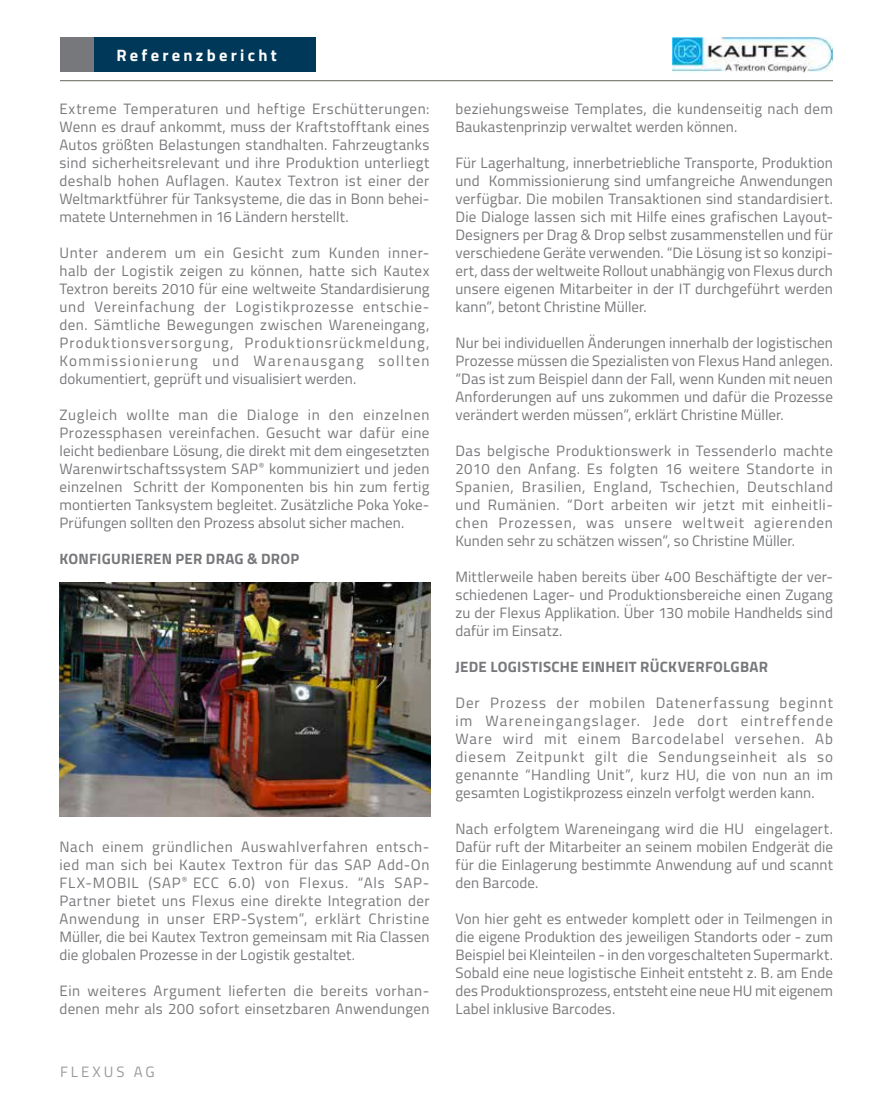
<style>
.page{position:relative;width:893px;height:1106px;background:#fff}
.page>*{position:absolute;margin:0;border:0;box-sizing:border-box;transform-origin:0 0}
.t1{font:700 16.5px "Titillium Web";letter-spacing:.2em;color:#fff}
.t2{font:15px/18px "Titillium Web";letter-spacing:.005em;color:#77787b;text-align:justify}
.t3{font:15px/18px "Titillium Web";letter-spacing:.03em;color:#77787b}
.t4{font:700 15px "Titillium Web";letter-spacing:.015em;color:#77787b}
.t5{font:15px "Titillium Web";letter-spacing:.2em;color:#999a9c}
</style>
<div class="page">
<hr style="left:60px;top:80px;width:773px;height:1px;background:#73776c">
<img style="left:673px;top:37px;width:160px;height:36px">
<div style="left:60px;top:38px;width:35px;height:34px;background:#77787b"></div>
<div style="left:95px;top:38px;width:221px;height:34px;background:#003859"></div>
<img style="left:60px;top:582px;width:371px;height:234px">
<p class="t1" style="left:116px;top:46px;width:162px">Referenzbericht</p>
<p class="t2" style="left:60px;top:100px;width:371px">Extreme Temperaturen und heftige Erschütterungen:<br>Wenn es drauf ankommt, muss der Kraftstofftank eines Autos größten Belastungen standhalten. Fahrzeugtanks sind sicherheitsrelevant und ihre Produktion unterliegt deshalb hohen Auflagen. Kautex Textron ist einer der Weltmarktführer für Tanksysteme, die das in Bonn behei&shy;matete Unternehmen in 16 Ländern herstellt.</p>
<p class="t2" style="left:60px;top:244px;width:371px">Unter anderem um ein Gesicht zum Kunden inner&shy;halb der Logistik zeigen zu können, hatte sich Kautex Textron bereits 2010 für eine weltweite Standardisierung und Vereinfachung der Logistikprozesse entschie&shy;den. Sämtliche Bewegungen zwischen Wareneingang, Produktionsversorgung, Produktionsrückmeldung, Kommissionierung und Warenausgang sollten dokumentiert, geprüft und visualisiert werden.</p>
<p class="t2" style="left:60px;top:406px;width:371px">Zugleich wollte man die Dialoge in den einzelnen Prozessphasen vereinfachen. Gesucht war dafür eine leicht bedienbare Lösung, die direkt mit dem eingesetzten Warenwirtschaftssystem SAP<sup>®</sup> kommuniziert und jeden einzelnen Schritt der Komponenten bis hin zum fertig montierten Tanksystem begleitet. Zusätzliche Poka Yoke-Prüfungen sollten den Prozess absolut sicher machen.</p>
<p class="t4" style="left:60px;top:550px;width:241px">KONFIGURIEREN PER DRAG &amp; DROP</p>
<p class="t2" style="left:60px;top:838px;width:371px">Nach einem gründlichen Auswahlverfahren entsch&shy;ied man sich bei Kautex Textron für das SAP Add-On FLX-MOBIL (SAP<sup>®</sup> ECC 6.0) von Flexus. “Als SAP-Partner bietet uns Flexus eine direkte Integration der Anwendung in unser ERP-System”, erklärt Christine Müller, die bei Kautex Textron gemeinsam mit Ria Classen die globalen Prozesse in der Logistik gestaltet.</p>
<p class="t3" style="left:60px;top:982px;width:371px">Ein weiteres Argument lieferten die bereits vorhan&shy;denen mehr als 200 sofort einsetzbaren Anwendungen</p>
<p class="t5" style="left:60px;top:1064px;width:96px">FLEXUS AG</p>
<p class="t2" style="left:455px;top:100px;width:379px">beziehungsweise Templates, die kundenseitig nach dem<br>Baukastenprinzip verwaltet werden können.</p>
<p class="t2" style="left:455px;top:154px;width:379px">Für Lagerhaltung, innerbetriebliche Transporte, Produktion und Kommissionierung sind umfangreiche Anwendungen verfügbar. Die mobilen Transaktionen sind standardisiert.<br>Die Dialoge lassen sich mit Hilfe eines grafischen Layout-Designers per Drag &amp; Drop selbst zusammenstellen und für verschiedene Geräte verwenden. “Die Lösung ist so konzipi&shy;ert, dass der weltweite Rollout unabhängig von Flexus durch unsere eigenen Mitarbeiter in der IT durchgeführt werden kann”, betont Christine Müller.</p>
<p class="t2" style="left:455px;top:334px;width:379px">Nur bei individuellen Änderungen innerhalb der logistischen Prozesse müssen die Spezialisten von Flexus Hand anlegen. “Das ist zum Beispiel dann der Fall, wenn Kunden mit neuen Anforderungen auf uns zukommen und dafür die Prozesse verändert werden müssen”, erklärt Christine Müller.</p>
<p class="t2" style="left:455px;top:442px;width:379px">Das belgische Produktionswerk in Tessenderlo machte 2010 den Anfang. Es folgten 16 weitere Standorte in Spanien, Brasilien, England, Tschechien, Deutschland und Rumänien. “Dort arbeiten wir jetzt mit einheitli&shy;chen Prozessen, was unsere weltweit agierenden Kunden sehr zu schätzen wissen”, so Christine Müller.</p>
<p class="t2" style="left:455px;top:568px;width:379px">Mittlerweile haben bereits über 400 Beschäftigte der ver&shy;schiedenen Lager- und Produktionsbereiche einen Zugang zu der Flexus Applikation. Über 130 mobile Handhelds sind dafür im Einsatz.</p>
<p class="t4" style="left:456px;top:658px;width:314px">JEDE LOGISTISCHE EINHEIT RÜCKVERFOLGBAR</p>
<p class="t2" style="left:455px;top:694px;width:379px">Der Prozess der mobilen Datenerfassung beginnt im Wareneingangslager. Jede dort eintreffende Ware wird mit einem Barcodelabel versehen. Ab diesem Zeitpunkt gilt die Sendungseinheit als so genannte “Handling Unit”, kurz HU, die von nun an im gesamten Logistikprozess einzeln verfolgt werden kann.</p>
<p class="t2" style="left:455px;top:820px;width:379px">Nach erfolgtem Wareneingang wird die HU eingelagert.<br>Dafür ruft der Mitarbeiter an seinem mobilen Endgerät die für die Einlagerung bestimmte Anwendung auf und scannt den Barcode.</p>
<p class="t2" style="left:455px;top:910px;width:379px">Von hier geht es entweder komplett oder in Teilmengen in die eigene Produktion des jeweiligen Standorts oder - zum Beispiel bei Kleinteilen - in den vorgeschalteten Supermarkt.<br>Sobald eine neue logistische Einheit entsteht z. B. am Ende des Produktionsprozess, entsteht eine neue HU mit eigenem Label inklusive Barcodes.</p>
</div>
